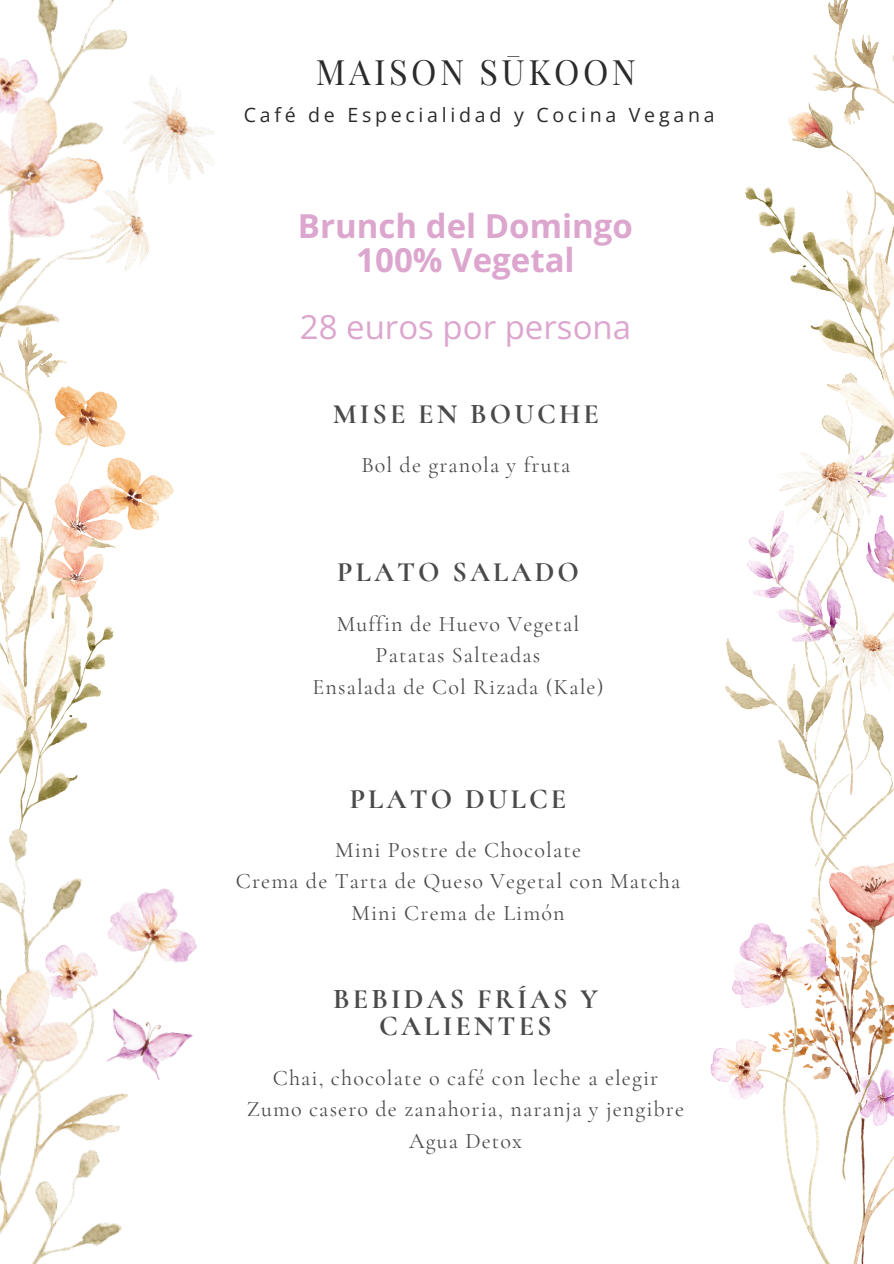
<style>
.page{position:relative;width:894px;height:1264px;background:#fff}
.page>*{position:absolute;margin:0;border:0;box-sizing:border-box;transform-origin:0 0}
.t1{font:34.2px "Playfair Display";letter-spacing:.1em;color:#2b2b2b}
.t2{font:700 33px/33.8px "Open Sans";color:#dca6ce;text-align:center}
.t3{font:33px "Open Sans";color:#dca6ce}
.t4{font:700 28.05px/27px "Cormorant SC";letter-spacing:.11em;color:#4a4a4a;text-align:center}
.t5{font:22.05px/31.5px "Cormorant Garamond";letter-spacing:.05em;color:#4a4a4a;text-align:center}
.t6{font:19.5px "Open Sans";letter-spacing:.19em;color:#2b2b2b}
</style>
<div class="page">
<img style="left:725px;top:569px;width:168px;height:286px">
<img style="left:710px;top:855px;width:183px;height:408px">
<img style="left:744px;top:0;width:149px;height:569px">
<img style="left:0;top:0;width:215px;height:492px">
<img style="left:0;top:268px;width:173px;height:544px">
<img style="left:0;top:812px;width:197px;height:451px">
<p class="t1" style="left:316px;top:48px;width:321px">MAISON SŪKOON</p>
<p class="t6" style="left:243px;top:102px;width:472px">Café de Especialidad y Cocina Vegana</p>
<h4 class="t2" style="left:298px;top:208px;width:336px">Brunch del Domingo<br>100% Vegetal</h4>
<h5 class="t3" style="left:300px;top:304px;width:333px">28 euros por persona</h5>
<p class="t4" style="left:333px;top:400px;width:268px">MISE EN BOUCHE</p>
<p class="t5" style="left:361px;top:449px;width:211px">Bol de granola y fruta</p>
<h4 class="t4" style="left:337px;top:559px;width:243px">PLATO SALADO</h4>
<h5 class="t5" style="left:312px;top:608px;width:292px">Muffin de Huevo Vegetal<br>Patatas Salteadas<br>Ensalada de Col Rizada (Kale)</h5>
<h4 class="t4" style="left:349px;top:785px;width:218px">PLATO DULCE</h4>
<h5 class="t5" style="left:236px;top:833px;width:446px">Mini Postre de Chocolate<br>Crema de Tarta de Queso Vegetal con Matcha<br>Mini Crema de Limón</h5>
<h4 class="t4" style="left:333px;top:986px;width:266px">BEBIDAS FRÍAS Y<br>CALIENTES</h4>
<h5 class="t5" style="left:247px;top:1061px;width:438px">Chai, chocolate o café con leche a elegir<br>Zumo casero de zanahoria, naranja y jengibre<br>Agua Detox</h5>
</div>
